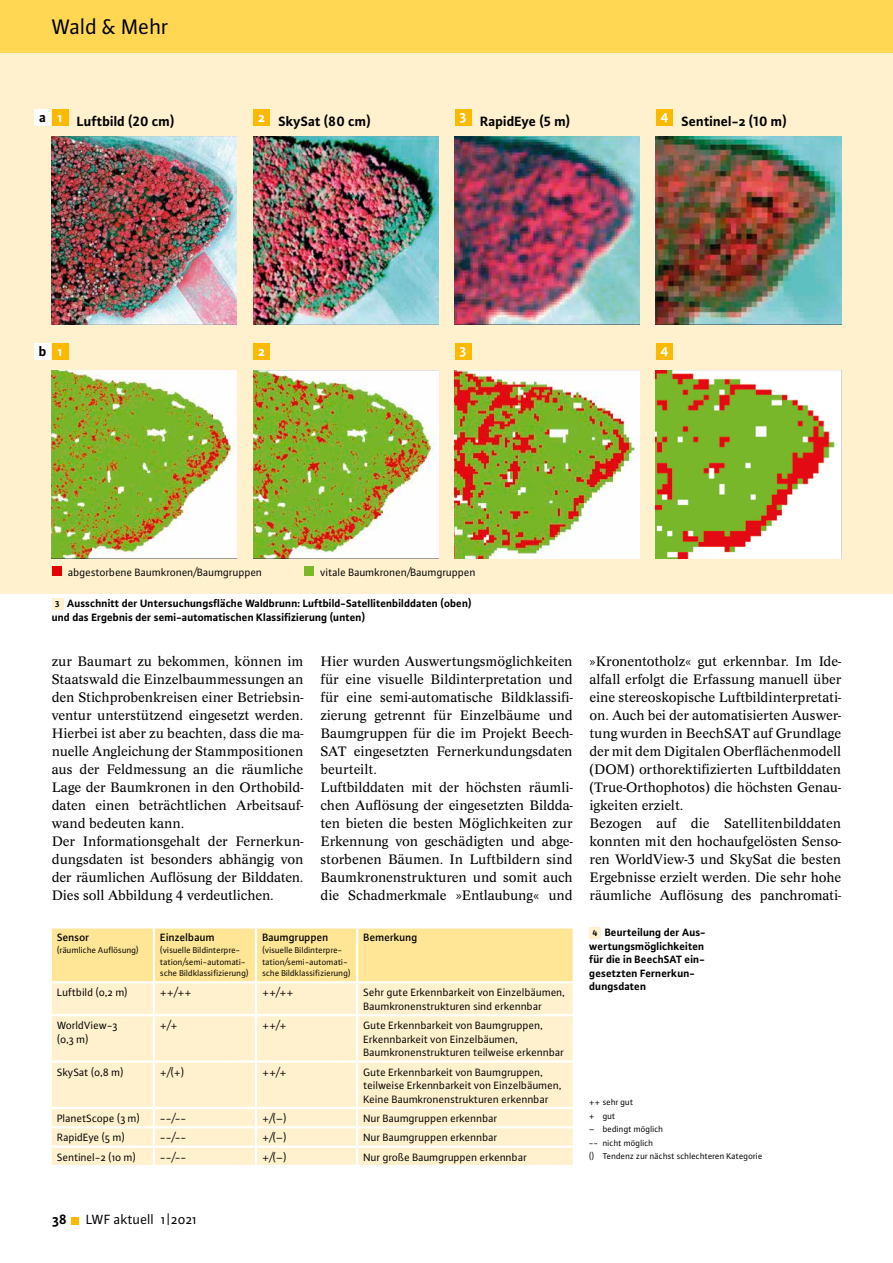
<style>
.page{position:relative;width:893px;height:1263px;background:#fff}
.page>*{position:absolute;margin:0;border:0;box-sizing:border-box;transform-origin:0 0}
.t1{font:22.5px "Plus Sans Pro";letter-spacing:-.005em;color:#000}
.t2{font:14.25px/18px "Concept";letter-spacing:-.005em;color:#000}
.t3{font:700 14.25px "Plus Sans Pro";color:#000}
.t4{font:14.25px "Plus Sans Pro";color:#000}
.t5{font:700 14.25px "Plus Sans Pro";color:#fff}
.t6{font:11.25px/13.5px "Plus Sans Pro";color:#000}
.t7{font:700 11.25px/13.5px "Plus Sans Pro";color:#000}
.t8{font:500 11.25px "Plus Sans Pro";color:#000}
.t9{font:9px/13.5px "Plus Sans Pro";color:#000}
.s1{font-size:9px}
</style>
<div class="page">
<div style="left:72px;top:1217px;width:7px;height:7px;background:#fbb900"></div>
<div style="left:0;top:53px;width:893px;height:541px;background:#fff1ce"></div>
<div style="left:52px;top:928px;width:521px;height:53px;background:#ffe596"></div>
<div style="left:52px;top:983px;width:521px;height:182px;background:#fff1ce"></div>
<hr style="left:153px;top:928px;width:2px;height:53px;background:#fff">
<hr style="left:255px;top:928px;width:2px;height:53px;background:#fff">
<hr style="left:356px;top:928px;width:2px;height:53px;background:#fff">
<hr style="left:153px;top:983px;width:2px;height:31px;background:#fff">
<hr style="left:255px;top:983px;width:2px;height:31px;background:#fff">
<hr style="left:356px;top:983px;width:2px;height:31px;background:#fff">
<hr style="left:50px;top:1014px;width:104px;height:2px;background:#fff">
<hr style="left:154px;top:1014px;width:102px;height:2px;background:#fff">
<hr style="left:153px;top:1016px;width:2px;height:44px;background:#fff">
<hr style="left:256px;top:1014px;width:101px;height:2px;background:#fff">
<hr style="left:255px;top:1016px;width:2px;height:44px;background:#fff">
<hr style="left:357px;top:1014px;width:218px;height:2px;background:#fff">
<hr style="left:356px;top:1016px;width:2px;height:44px;background:#fff">
<hr style="left:50px;top:1060px;width:104px;height:3px;background:#fff">
<hr style="left:154px;top:1060px;width:102px;height:3px;background:#fff">
<hr style="left:153px;top:1063px;width:2px;height:44px;background:#fff">
<hr style="left:256px;top:1060px;width:101px;height:3px;background:#fff">
<hr style="left:255px;top:1063px;width:2px;height:44px;background:#fff">
<hr style="left:357px;top:1060px;width:218px;height:3px;background:#fff">
<hr style="left:356px;top:1063px;width:2px;height:44px;background:#fff">
<hr style="left:50px;top:1107px;width:104px;height:2px;background:#fff">
<hr style="left:154px;top:1107px;width:102px;height:2px;background:#fff">
<hr style="left:256px;top:1107px;width:101px;height:2px;background:#fff">
<hr style="left:357px;top:1107px;width:218px;height:2px;background:#fff">
<hr style="left:50px;top:1126px;width:104px;height:2px;background:#fff">
<hr style="left:154px;top:1126px;width:102px;height:2px;background:#fff">
<hr style="left:256px;top:1126px;width:101px;height:2px;background:#fff">
<hr style="left:357px;top:1126px;width:218px;height:2px;background:#fff">
<hr style="left:50px;top:1145px;width:104px;height:3px;background:#fff">
<hr style="left:154px;top:1145px;width:102px;height:3px;background:#fff">
<svg style="left:153px;top:1109px;width:2px;height:56px"></svg>
<hr style="left:256px;top:1145px;width:101px;height:3px;background:#fff">
<svg style="left:255px;top:1109px;width:2px;height:56px"></svg>
<hr style="left:357px;top:1145px;width:218px;height:3px;background:#fff">
<svg style="left:356px;top:1109px;width:2px;height:56px"></svg>
<div style="left:589px;top:927px;width:12px;height:11px;background:#fff1ce"></div>
<div style="left:52px;top:598px;width:11px;height:11px;background:#fff1ce"></div>
<div style="left:52px;top:566px;width:9px;height:10px;background:#e50000"></div>
<div style="left:304px;top:566px;width:9px;height:10px;background:#7ab828"></div>
<div style="left:0;top:0;width:893px;height:53px;background:#ffd753"></div>
<div style="left:34px;top:109px;width:17px;height:17px;background:#fff"></div>
<div style="left:34px;top:343px;width:17px;height:17px;background:#fff"></div>
<div style="left:52px;top:109px;width:17px;height:17px;background:#fbb900"></div>
<div style="left:52px;top:343px;width:17px;height:17px;background:#fbb900"></div>
<div style="left:253px;top:109px;width:17px;height:17px;background:#fbb900"></div>
<div style="left:253px;top:343px;width:17px;height:17px;background:#fbb900"></div>
<div style="left:455px;top:109px;width:17px;height:17px;background:#fbb900"></div>
<div style="left:455px;top:343px;width:17px;height:17px;background:#fbb900"></div>
<div style="left:656px;top:109px;width:17px;height:17px;background:#fbb900"></div>
<div style="left:656px;top:343px;width:17px;height:17px;background:#fbb900"></div>
<img style="left:52px;top:136px;width:185px;height:188px">
<img style="left:52px;top:370px;width:185px;height:188px">
<img style="left:253px;top:136px;width:185px;height:188px">
<img style="left:253px;top:370px;width:185px;height:188px">
<img style="left:454px;top:136px;width:186px;height:188px">
<img style="left:454px;top:370px;width:186px;height:188px">
<img style="left:656px;top:136px;width:185px;height:188px">
<img style="left:656px;top:370px;width:185px;height:188px">
<h1 class="t1" style="left:52px;top:12px;width:118px">Wald &amp; Mehr</h1>
<p class="t3" style="left:39px;top:106px;width:8px">a</p>
<p class="t5" style="left:58px;top:106px;width:6px">1</p>
<p class="t3" style="left:77px;top:110px;width:99px">Luftbild (20 cm)</p>
<p class="t5" style="left:258px;top:106px;width:9px">2</p>
<p class="t5" style="left:460px;top:105px;width:8px">3</p>
<p class="t5" style="left:661px;top:105px;width:10px">4</p>
<p class="t3" style="left:279px;top:111px;width:94px">SkySat (80 cm)</p>
<p class="t3" style="left:480px;top:111px;width:92px">RapidEye (5 m)</p>
<p class="t3" style="left:682px;top:111px;width:107px">Sentinel-2 (10 m)</p>
<p class="t3" style="left:39px;top:340px;width:9px">b</p>
<p class="t5" style="left:58px;top:340px;width:6px">1</p>
<p class="t5" style="left:258px;top:340px;width:9px">2</p>
<p class="t5" style="left:460px;top:339px;width:8px">3</p>
<p class="t5" style="left:661px;top:339px;width:10px">4</p>
<p class="t6" style="left:68px;top:565px;width:196px">abgestorbene Baumkronen/Baumgruppen</p>
<p class="t6" style="left:320px;top:565px;width:157px">vitale Baumkronen/Baumgruppen</p>
<p class="t7" style="left:52px;top:596px;width:421px;text-indent:4px"><span class="s1">3</span> Ausschnitt der Untersuchungsfläche Waldbrunn: Luftbild-Satellitenbilddaten (oben) und das Ergebnis der semi-automatischen Klassifizierung (unten)</p>
<p class="t2" style="left:52px;top:652px;width:253px">zur Baumart zu bekommen, können im Staatswald die Einzelbaummessungen an den Stichprobenkreisen einer Betriebsin&shy;ventur unterstützend eingesetzt werden.<br>Hierbei ist aber zu beachten, dass die ma&shy;nuelle Angleichung der Stammpositionen aus der Feldmessung an die räumliche Lage der Baumkronen in den Orthobild&shy;daten einen beträchtlichen Arbeitsauf&shy;wand bedeuten kann.<br>Der Informationsgehalt der Fernerkun&shy;dungsdaten ist besonders abhängig von der räumlichen Auflösung der Bilddaten.<br>Dies soll Abbildung 4 verdeutlichen.</p>
<p class="t2" style="left:320px;top:652px;width:254px">Hier wurden Auswertungsmöglichkeiten für eine visuelle Bildinterpretation und für eine semi-automatische Bildklassifi&shy;zierung getrennt für Einzelbäume und Baumgruppen für die im Projekt Beech-SAT eingesetzten Fernerkundungsdaten beurteilt.<br>Luftbilddaten mit der höchsten räumli&shy;chen Auflösung der eingesetzten Bildda&shy;ten bieten die besten Möglichkeiten zur Erkennung von geschädigten und abge&shy;storbenen Bäumen. In Luftbildern sind Baumkronenstrukturen und somit auch die Schadmerkmale »Entlaubung« und</p>
<p class="t8" style="left:57px;top:930px;width:34px">Sensor</p>
<p class="t9" style="left:57px;top:943px;width:83px">(räumliche Auflösung)</p>
<p class="t8" style="left:160px;top:930px;width:56px">Einzelbaum</p>
<p class="t9" style="left:160px;top:944px;width:87px;line-height:12px">(visuelle Bildinterpre&shy;tation/semi-automati-</p>
<p class="t9" style="left:160px;top:966px;width:90px">sche Bildklassifizierung)</p>
<p class="t8" style="left:262px;top:930px;width:68px">Baumgruppen</p>
<p class="t9" style="left:262px;top:944px;width:87px;line-height:12px">(visuelle Bildinterpre&shy;tation/semi-automati-</p>
<p class="t9" style="left:262px;top:966px;width:90px">sche Bildklassifizierung)</p>
<p class="t8" style="left:364px;top:930px;width:56px">Bemerkung</p>
<p class="t6" style="left:57px;top:985px;width:72px">Luftbild (0,2 m)</p>
<p class="t6" style="left:160px;top:985px;width:33px">++/++</p>
<p class="t6" style="left:262px;top:985px;width:33px">++/++</p>
<p class="t6" style="left:364px;top:985px;width:203px">Sehr gute Erkennbarkeit von Einzelbäumen,<br>Baumkronenstrukturen sind erkennbar</p>
<p class="t6" style="left:57px;top:1018px;width:62px">WorldView-3 (0,3 m)</p>
<p class="t6" style="left:160px;top:1018px;width:19px">+/+</p>
<p class="t6" style="left:262px;top:1018px;width:26px">++/+</p>
<p class="t6" style="left:364px;top:1018px;width:202px">Gute Erkennbarkeit von Baumgruppen,<br>Erkennbarkeit von Einzelbäumen,<br>Baumkronenstrukturen teilweise erkennbar</p>
<p class="t6" style="left:57px;top:1065px;width:68px">SkySat (0,8 m)</p>
<p class="t6" style="left:160px;top:1065px;width:26px">+/(+)</p>
<p class="t6" style="left:262px;top:1065px;width:26px">++/+</p>
<p class="t6" style="left:364px;top:1065px;width:200px">Gute Erkennbarkeit von Baumgruppen, teilweise Erkennbarkeit von Einzelbäumen,<br>Keine Baumkronenstrukturen erkennbar</p>
<p class="t6" style="left:57px;top:1111px;width:85px">PlanetScope (3 m)</p>
<p class="t6" style="left:160px;top:1111px;width:28px">--/--</p>
<p class="t6" style="left:262px;top:1111px;width:26px">+/(–)</p>
<p class="t6" style="left:364px;top:1111px;width:135px">Nur Baumgruppen erkennbar</p>
<p class="t6" style="left:57px;top:1130px;width:70px">RapidEye (5 m)</p>
<p class="t6" style="left:160px;top:1130px;width:28px">--/--</p>
<p class="t6" style="left:262px;top:1130px;width:26px">+/(–)</p>
<p class="t6" style="left:364px;top:1130px;width:135px">Nur Baumgruppen erkennbar</p>
<p class="t6" style="left:57px;top:1150px;width:80px">Sentinel-2 (10 m)</p>
<p class="t6" style="left:160px;top:1150px;width:28px">--/--</p>
<p class="t6" style="left:262px;top:1150px;width:26px">+/(–)</p>
<p class="t6" style="left:364px;top:1150px;width:165px">Nur große Baumgruppen erkennbar</p>
<p class="t2" style="left:589px;top:652px;width:253px">»Kronentotholz« gut erkennbar. Im Ide&shy;alfall erfolgt die Erfassung manuell über eine stereoskopische Luftbildinterpretati&shy;on. Auch bei der automatisierten Auswer&shy;tung wurden in BeechSAT auf Grundlage der mit dem Digitalen Oberflächenmodell (DOM) orthorektifizierten Luftbilddaten (True-Orthophotos) die höchsten Genau&shy;igkeiten erzielt.<br>Bezogen auf die Satellitenbilddaten konnten mit den hochaufgelösten Senso&shy;ren WorldView-3 und SkySat die besten Ergebnisse erzielt werden. Die sehr hohe räumliche Auflösung des panchromati-</p>
<p class="t7" style="left:589px;top:925px;width:118px"><span class="s1">4</span> Beurteilung der Aus&shy;wertungsmöglichkeiten für die in BeechSAT ein&shy;gesetzten Fernerkun&shy;dungsdaten</p>
<p class="t9" style="left:589px;top:1095px;width:46px">++ sehr gut + gut</p>
<p class="t9" style="left:589px;top:1122px;width:175px">– bedingt möglich<br>-- nicht möglich<br>() Tendenz zur nächst schlechteren Kategorie</p>
<p class="t3" style="left:52px;top:1209px;width:16px">38</p>
<p class="t4" style="left:86px;top:1210px;width:112px">LWF aktuell 1|2021</p>
</div>
